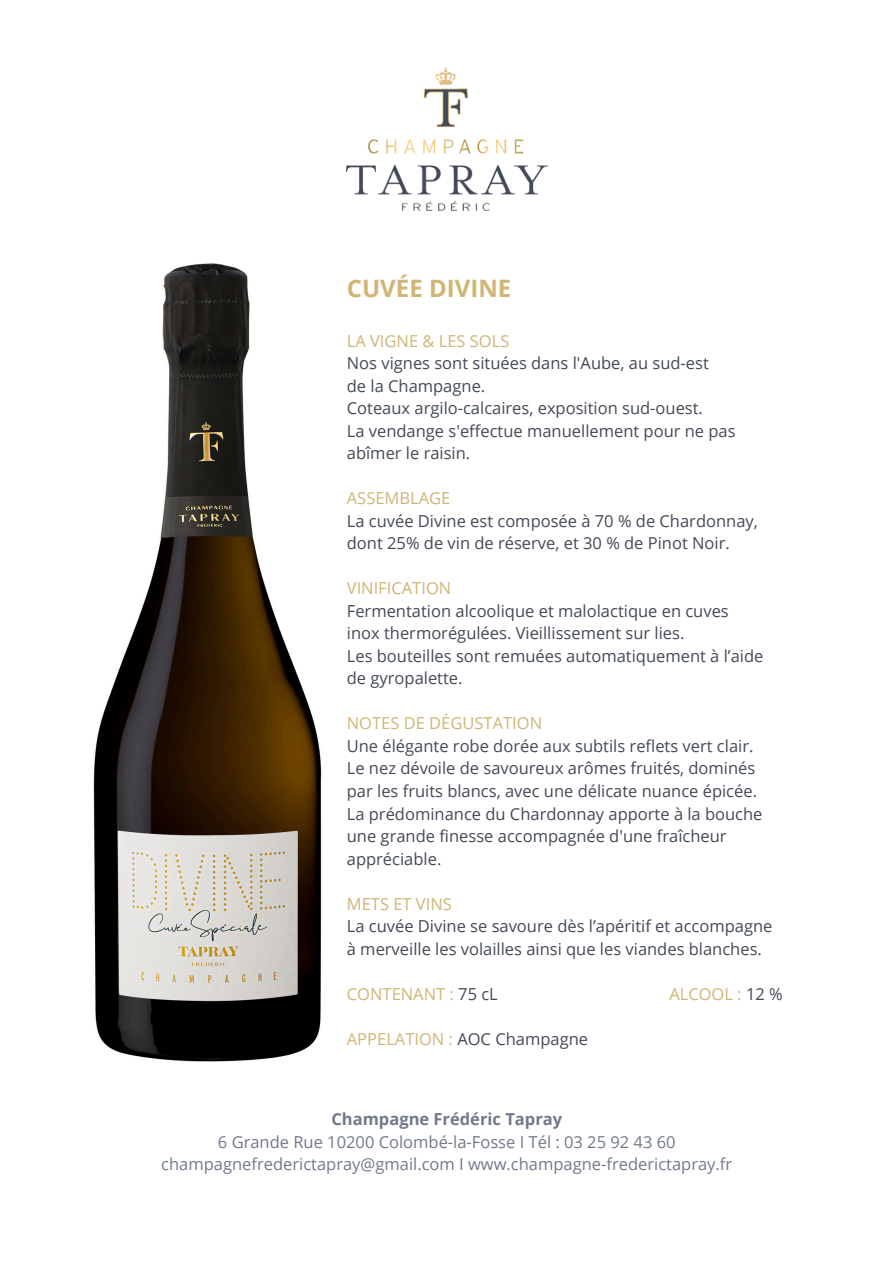
<style>
.page{position:relative;width:894px;height:1264px;background:#fff}
.page>*{position:absolute;margin:0;border:0;box-sizing:border-box;transform-origin:0 0}
.t1{font:700 24px "Open Sans";color:#d0b575}
.t2{font:16.5px/22.5px "Open Sans";color:#434957}
.t3{font:16.5px "Open Sans";color:#71798b}
.t4{font:16.5px "Open Sans";color:#d0b575}
.t5{font:700 16.5px "Open Sans";color:#71798b}
.s1{color:#434957}
.s2{color:#d0b575}
</style>
<div class="page">
<img style="left:93px;top:263px;width:229px;height:799px">
<img style="left:347px;top:68px;width:200px;height:143px">
<p class="t1" style="left:347px;top:271px;width:166px">CUVÉE DIVINE</p>
<p class="t4" style="left:347px;top:329px;width:164px">LA VIGNE &amp; LES SOLS</p>
<h1 class="t2" style="left:347px;top:351px;width:363px">Nos vignes sont situées dans l'Aube, au sud-est</h1>
<p class="t2" style="left:347px;top:374px;width:140px">de la Champagne.</p>
<p class="t2" style="left:347px;top:396px;width:357px">Coteaux argilo-calcaires, exposition sud-ouest.</p>
<p class="t2" style="left:347px;top:419px;width:390px">La vendange s'effectue manuellement pour ne pas abîmer le raisin.</p>
<p class="t4" style="left:347px;top:486px;width:105px">ASSEMBLAGE</p>
<p class="t2" style="left:347px;top:509px;width:412px">La cuvée Divine est composée à 70 % de Chardonnay, dont 25% de vin de réserve, et 30 % de Pinot Noir.</p>
<p class="t4" style="left:347px;top:576px;width:106px">VINIFICATION</p>
<p class="t2" style="left:347px;top:599px;width:383px">Fermentation alcoolique et malolactique en cuves</p>
<p class="t2" style="left:347px;top:621px;width:339px">inox thermorégulées. Vieillissement sur lies.</p>
<p class="t2" style="left:347px;top:644px;width:418px">Les bouteilles sont remuées automatiquement à l’aide de gyropalette.</p>
<p class="t4" style="left:347px;top:711px;width:197px">NOTES DE DÉGUSTATION</p>
<p class="t2" style="left:347px;top:734px;width:408px">Une élégante robe dorée aux subtils reflets vert clair.</p>
<p class="t2" style="left:347px;top:756px;width:411px">Le nez dévoile de savoureux arômes fruités, dominés par les fruits blancs, avec une délicate nuance épicée.</p>
<p class="t2" style="left:347px;top:801px;width:417px">La prédominance du Chardonnay apporte à la bouche une grande finesse accompagnée d'une fraîcheur appréciable.</p>
<p class="t4" style="left:347px;top:891px;width:106px">METS ET VINS</p>
<p class="t2" style="left:347px;top:914px;width:427px">La cuvée Divine se savoure dès l’apéritif et accompagne à merveille les volailles ainsi que les viandes blanches.</p>
<p class="t4" style="left:347px;top:981px;width:152px">CONTENANT : <span class="s1">75 cL</span></p>
<p class="t4" style="left:669px;top:981px;width:115px">ALCOOL : <span class="s1">12 %</span></p>
<p class="t2" style="left:347px;top:1026px;width:243px"><span class="s2">APPELATION :</span> AOC Champagne</p>
<p class="t5" style="left:331px;top:1107px;width:232px">Champagne Frédéric Tapray</p>
<p class="t3" style="left:218px;top:1129px;width:459px">6 Grande Rue 10200 Colombé-la-Fosse I Tél : 03 25 92 43 60</p>
<p class="t3" style="left:161px;top:1152px;width:572px">champagnefrederictapray@gmail.com I www.champagne-frederictapray.fr</p>
</div>
